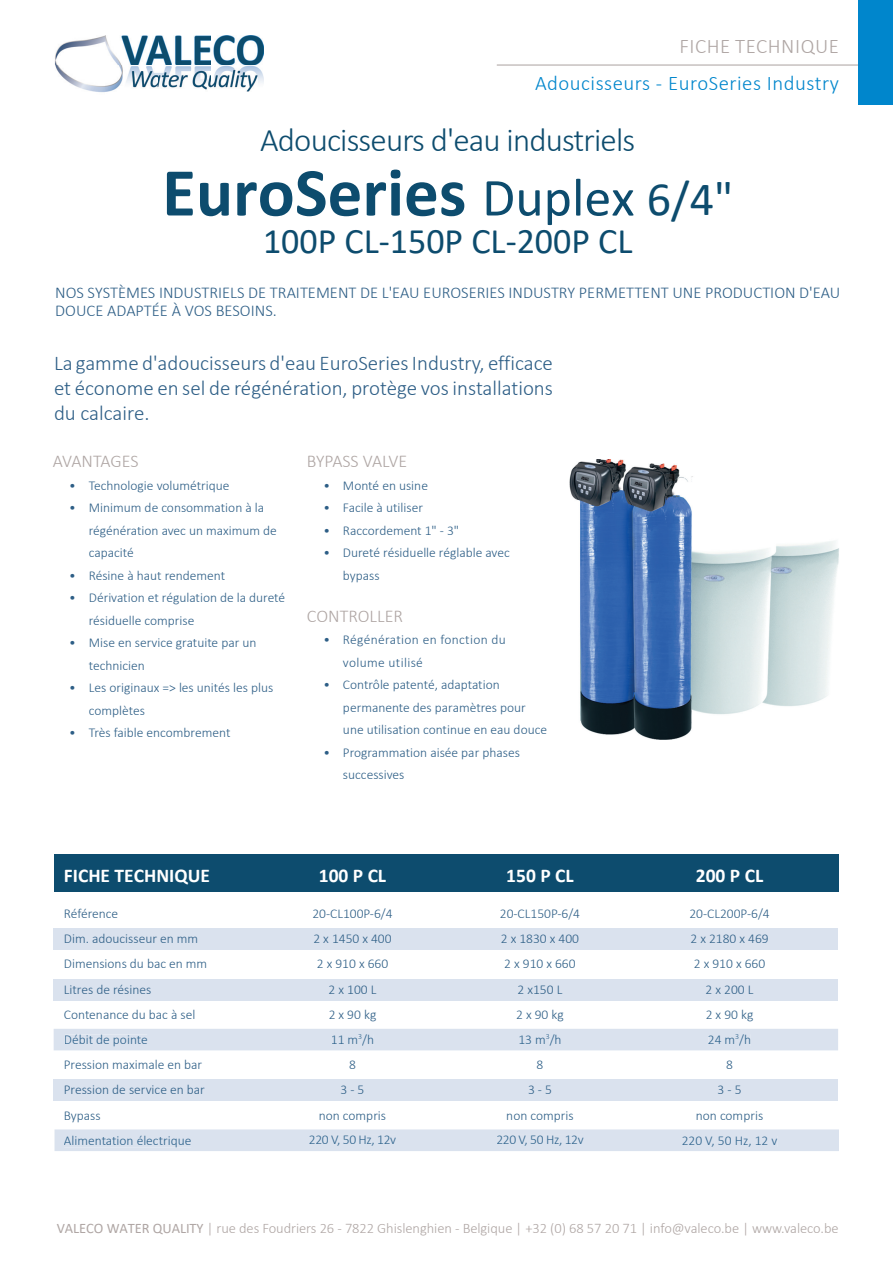
<style>
.page{position:relative;width:893px;height:1263px;background:#fff}
.page>*{position:absolute;margin:0;border:0;box-sizing:border-box;transform-origin:0 0}
.t1{font:700 69.15px "Calibri";color:#0d4c6e}
.t2{font:36px "Calibri";color:#0d4c6e}
.t3{font:300 33px "Calibri";letter-spacing:-.025em;color:#0d4c6e}
.t4{font:300 21px/25.2px "Calibri";color:#2d5e86;text-align:justify}
.t5{font:300 20.85px "Calibri";letter-spacing:.025em;color:#0086cc}
.t6{font:300 20.85px "Calibri";letter-spacing:.025em;color:#afa6a4}
.t7{font:700 19.5px "Calibri";color:#fff}
.t8{font:300 18px "Calibri";color:#afa6a4}
.t9{font:300 16.5px/18px "Calibri";color:#2d5e86}
.t10{font:300 14.55px "Calibri";letter-spacing:-.005em;color:#afa6a4}
.t11{font:300 13.5px/25.2px "Calibri";color:#2d5e86}
.t12{font:300 13.5px "Calibri";color:#2b618b}
.t13{font:300 13.5px/22.5px "Calibri";letter-spacing:.025em;color:#2d5e86}
.t14{font:300 13.5px "Calibri";letter-spacing:-.025em;color:#2b618b}
.s1{font-weight:400;font-size:54px}
.s2{font-weight:400;font-size:48px}
.s3{font-weight:400}
</style>
<div class="page">
<img style="left:55px;top:36px;width:209px;height:57px">
<hr style="left:497px;top:65px;width:396px;height:1px;background:#afa6a4">
<div style="left:859px;top:0;width:34px;height:105px;background:#0086cc"></div>
<div style="left:53px;top:1079px;width:785px;height:22px;background:#dae2ee"></div>
<div style="left:54px;top:928px;width:784px;height:22px;background:#dae2ee"></div>
<div style="left:54px;top:979px;width:784px;height:21px;background:#dae2ee"></div>
<div style="left:54px;top:854px;width:785px;height:38px;background:#0d4c6e"></div>
<div style="left:54px;top:1029px;width:784px;height:21px;background:#dae2ee"></div>
<div style="left:739px;top:1034px;width:11px;height:12px;background:#dae2ee"></div>
<div style="left:55px;top:1129px;width:784px;height:22px;background:#dae2ee"></div>
<div style="left:64px;top:1135px;width:127px;height:12px;background:#dae2ee"></div>
<div style="left:310px;top:1135px;width:86px;height:10px;background:#dae2ee"></div>
<div style="left:497px;top:1135px;width:86px;height:10px;background:#dae2ee"></div>
<div style="left:682px;top:1136px;width:95px;height:11px;background:#dae2ee"></div>
<img style="left:569px;top:460px;width:270px;height:279px">
<h3 class="t6" style="left:679px;top:33px;width:161px">FICHE TECHNIQUE</h3>
<h3 class="t5" style="left:535px;top:71px;width:305px">Adoucisseurs - EuroSeries Industry</h3>
<h3 class="t3" style="left:260px;top:120px;width:377px">Adoucisseurs d'eau industriels</h3>
<h1 class="t1" style="left:162px;top:144px;width:573px">EuroSeries <span class="s1">Duplex</span> <span class="s2">6/4"</span></h1>
<h2 class="t2" style="left:263px;top:216px;width:371px">100P CL-150P CL-200P CL</h2>
<p class="t9" style="left:55px;top:283px;width:786px">NOS SYSTÈMES INDUSTRIELS DE TRAITEMENT DE L'EAU EUROSERIES INDUSTRY PERMETTENT UNE PRODUCTION D'EAU<br>DOUCE ADAPTÉE À VOS BESOINS.</p>
<h3 class="t4" style="left:54px;top:350px;width:500px">La gamme d'adoucisseurs d'eau EuroSeries Industry, efficace et économe en sel de régénération, protège vos installations du calcaire.</h3>
<h3 class="t8" style="left:53px;top:450px;width:87px">AVANTAGES</h3>
<p class="t11" style="left:69px;top:473px;width:162px">• Technologie volumétrique</p>
<p class="t11" style="left:89px;top:496px;width:189px;line-height:22.5px;text-indent:-19px">• Minimum de consommation à la régénération avec un maximum de capacité</p>
<p class="t11" style="left:69px;top:563px;width:157px">• Résine à haut rendement</p>
<p class="t11" style="left:89px;top:586px;width:198px;line-height:22.5px;text-indent:-19px">• Dérivation et régulation de la dureté résiduelle comprise</p>
<p class="t11" style="left:89px;top:631px;width:169px;line-height:22.5px;text-indent:-19px">• Mise en service gratuite par un technicien</p>
<p class="t11" style="left:89px;top:676px;width:186px;line-height:22.5px;text-indent:-19px">• Les originaux =&gt; les unités les plus complètes</p>
<p class="t11" style="left:69px;top:720px;width:163px">• Très faible encombrement</p>
<h3 class="t8" style="left:307px;top:450px;width:102px">BYPASS VALVE</h3>
<p class="t11" style="left:323px;top:473px;width:106px">• Monté en usine</p>
<p class="t11" style="left:323px;top:495px;width:101px">• Facile à utiliser</p>
<p class="t11" style="left:323px;top:518px;width:137px">• Raccordement 1" - 3"</p>
<p class="t11" style="left:343px;top:541px;width:168px;line-height:22.5px;text-indent:-19px">• Dureté résiduelle réglable avec bypass</p>
<h3 class="t8" style="left:307px;top:605px;width:98px">CONTROLLER</h3>
<p class="t13" style="left:343px;top:628px;width:164px;text-indent:-19px">• Régénération en fonction du volume utilisé</p>
<p class="t11" style="left:343px;top:673px;width:206px;line-height:22.5px;text-indent:-19px">• Contrôle patenté, adaptation permanente des paramètres pour une utilisation continue en eau douce</p>
<p class="t11" style="left:343px;top:741px;width:178px;line-height:22.5px;text-indent:-19px">• Programmation aisée par phases successives</p>
<h3 class="t7" style="left:64px;top:862px;width:148px">FICHE TECHNIQUE</h3>
<p class="t11" style="left:64px;top:901px;width:145px">Référence<br>Dim. adoucisseur en mm<br>Dimensions du bac en mm<br>Litres de résines<br>Contenance du bac à sel</p>
<h3 class="t7" style="left:319px;top:862px;width:69px">100 P CL</h3>
<p class="t11" style="left:312px;top:901px;width:82px;text-align:center">20-CL100P-6/4<br>2 x 1450 x 400<br>2 x 910 x 660<br>2 x 100 L<br>2 x 90 kg</p>
<p class="t11" style="left:319px;top:1052px;width:69px;text-align:center">8<br>3 - 5<br>non compris</p>
<h3 class="t7" style="left:506px;top:862px;width:69px">150 P CL</h3>
<p class="t11" style="left:500px;top:901px;width:82px;text-align:center">20-CL150P-6/4<br>2 x 1830 x 400<br>2 x 910 x 660<br>2 x150 L<br>2 x 90 kg</p>
<p class="t11" style="left:506px;top:1052px;width:69px;text-align:center">8<br>3 - 5<br>non compris</p>
<h3 class="t7" style="left:696px;top:862px;width:69px">200 P CL</h3>
<p class="t11" style="left:689px;top:901px;width:82px;text-align:center">20-CL200P-6/4<br>2 x 2180 x 469<br>2 x 910 x 660<br>2 x 200 L<br>2 x 90 kg</p>
<p class="t11" style="left:696px;top:1052px;width:69px;text-align:center">8<br>3 - 5<br>non compris</p>
<p class="t12" style="left:64px;top:1031px;width:85px">Débit de pointe</p>
<p class="t12" style="left:331px;top:1031px;width:45px">11 m<sup>3</sup>/h</p>
<p class="t12" style="left:518px;top:1031px;width:45px">13 m<sup>3</sup>/h</p>
<p class="t12" style="left:708px;top:1031px;width:45px">24 m<sup>3</sup>/h</p>
<p class="t11" style="left:64px;top:1052px;width:142px">Pression maximale en bar<br>Pression de service en bar<br>Bypass</p>
<p class="t12" style="left:64px;top:1132px;width:129px">Alimentation électrique</p>
<p class="t14" style="left:309px;top:1131px;width:89px">220 V, 50 Hz, 12v</p>
<p class="t14" style="left:496px;top:1131px;width:89px">220 V, 50 Hz, 12v</p>
<p class="t12" style="left:682px;top:1132px;width:97px">220 V, 50 Hz, 12 v</p>
<p class="t10" style="left:57px;top:1219px;width:783px"><span class="s3">VALECO WATER QUALITY</span> | rue des Foudriers 26 - 7822 Ghislenghien - Belgique | +32 (0) 68 57 20 71 | info@valeco.be | www.valeco.be</p>
</div>
